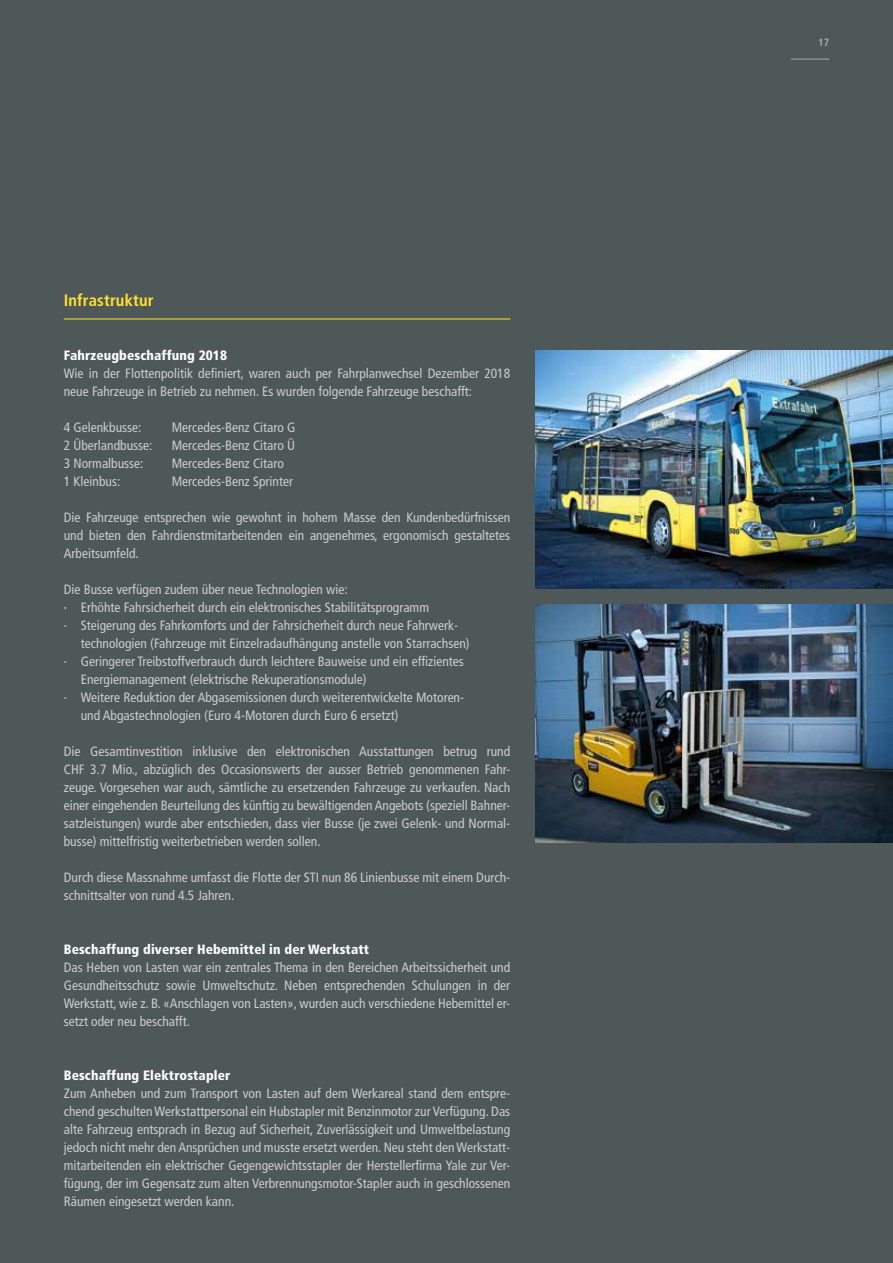
<style>
.page{position:relative;width:893px;height:1263px;background:#4e5859}
.page>*{position:absolute;margin:0;border:0;box-sizing:border-box;transform-origin:0 0}
.t1{font:700 condensed 16.5px "Frutiger";letter-spacing:.01em;color:#ffe22f}
.t2{font:condensed 13.5px/18px "Frutiger";color:#cacdcd;text-align:justify}
.t3{font:900 condensed 13.5px "Frutiger";letter-spacing:.01em;color:#fff}
.t4{font:700 condensed 10.5px "Frutiger";color:#a6acac}
</style>
<div class="page">
<hr style="left:791px;top:59px;width:38px;height:1px;background:#a6acac">
<hr style="left:64px;top:319px;width:446px;height:1px;background:#ffe22f">
<img style="left:536px;top:351px;width:357px;height:238px">
<img style="left:536px;top:604px;width:357px;height:239px">
<p class="t1" style="left:64px;top:290px;width:91px">Infrastruktur</p>
<p class="t3" style="left:64px;top:347px;width:165px">Fahrzeugbeschaffung 2018</p>
<p class="t2" style="left:64px;top:364px;width:448px">Wie in der Flottenpolitik definiert, waren auch per Fahrplanwechsel Dezember 2018 neue Fahrzeuge in Betrieb zu nehmen. Es wurden folgende Fahrzeuge beschafft:</p>
<p class="t2" style="left:64px;top:418px;width:79px">4 Gelenkbusse:</p>
<p class="t2" style="left:172px;top:418px;width:125px">Mercedes-Benz Citaro G</p>
<p class="t2" style="left:64px;top:436px;width:90px">2 Überlandbusse:</p>
<p class="t2" style="left:172px;top:436px;width:125px">Mercedes-Benz Citaro Ü</p>
<p class="t2" style="left:64px;top:454px;width:81px">3 Normalbusse:</p>
<p class="t2" style="left:172px;top:454px;width:114px">Mercedes-Benz Citaro</p>
<p class="t2" style="left:64px;top:472px;width:58px">1 Kleinbus:</p>
<p class="t2" style="left:172px;top:472px;width:123px">Mercedes-Benz Sprinter</p>
<p class="t2" style="left:64px;top:508px;width:448px">Die Fahrzeuge entsprechen wie gewohnt in hohem Masse den Kundenbedürfnissen und bieten den Fahrdienstmitarbeitenden ein angenehmes, ergonomisch gestaltetes Arbeitsumfeld.</p>
<p class="t2" style="left:64px;top:580px;width:285px">Die Busse verfügen zudem über neue Technologien wie:</p>
<p class="t2" style="left:64px;top:598px;width:367px">· Erhöhte Fahrsicherheit durch ein elektronisches Stabilitätsprogramm</p>
<p class="t2" style="left:64px;top:616px;width:396px">· Steigerung des Fahrkomforts und der Fahrsicherheit durch neue Fahrwerk-</p>
<p class="t2" style="left:81px;top:634px;width:390px">technologien (Fahrzeuge mit Einzelradaufhängung anstelle von Starrachsen)</p>
<p class="t2" style="left:64px;top:652px;width:402px">· Geringerer Treibstoffverbrauch durch leichtere Bauweise und ein effizientes</p>
<p class="t2" style="left:81px;top:670px;width:287px">Energiemanagement (elektrische Rekuperationsmodule)</p>
<p class="t2" style="left:64px;top:688px;width:402px">· Weitere Reduktion der Abgasemissionen durch weiterentwickelte Motoren-</p>
<p class="t2" style="left:81px;top:706px;width:319px">und Abgastechnologien (Euro 4-Motoren durch Euro 6 ersetzt)</p>
<p class="t2" style="left:64px;top:742px;width:448px">Die Gesamtinvestition inklusive den elektronischen Ausstattungen betrug rund CHF 3.7 Mio., abzüglich des Occasionswerts der ausser Betrieb genommenen Fahr&shy;zeuge. Vorgesehen war auch, sämtliche zu ersetzenden Fahrzeuge zu verkaufen. Nach einer eingehenden Beurteilung des künftig zu bewältigenden Angebots (speziell Bahner&shy;satzleistungen) wurde aber entschieden, dass vier Busse (je zwei Gelenk- und Normal&shy;busse) mittelfristig weiterbetrieben werden sollen.</p>
<p class="t2" style="left:64px;top:868px;width:448px">Durch diese Massnahme umfasst die Flotte der STI nun 86 Linienbusse mit einem Durch&shy;schnittsalter von rund 4.5 Jahren.</p>
<p class="t3" style="left:64px;top:941px;width:307px">Beschaffung diverser Hebemittel in der Werkstatt</p>
<p class="t2" style="left:64px;top:958px;width:448px">Das Heben von Lasten war ein zentrales Thema in den Bereichen Arbeitssicherheit und Gesundheitsschutz sowie Umweltschutz. Neben entsprechenden Schulungen in der Werkstatt, wie z. B. «Anschlagen von Lasten», wurden auch verschiedene Hebemittel er&shy;setzt oder neu beschafft.</p>
<p class="t3" style="left:64px;top:1067px;width:168px">Beschaffung Elektrostapler</p>
<p class="t2" style="left:64px;top:1084px;width:448px">Zum Anheben und zum Transport von Lasten auf dem Werkareal stand dem entspre&shy;chend geschulten Werkstattpersonal ein Hubstapler mit Benzinmotor zur Verfügung. Das alte Fahrzeug entsprach in Bezug auf Sicherheit, Zuverlässigkeit und Umweltbelastung jedoch nicht mehr den Ansprüchen und musste ersetzt werden. Neu steht den Werkstatt&shy;mitarbeitenden ein elektrischer Gegengewichtsstapler der Herstellerfirma Yale zur Ver&shy;fügung, der im Gegensatz zum alten Verbrennungsmotor-Stapler auch in geschlossenen Räumen eingesetzt werden kann.</p>
<p class="t4" style="left:818px;top:36px;width:13px">17</p>
</div>
